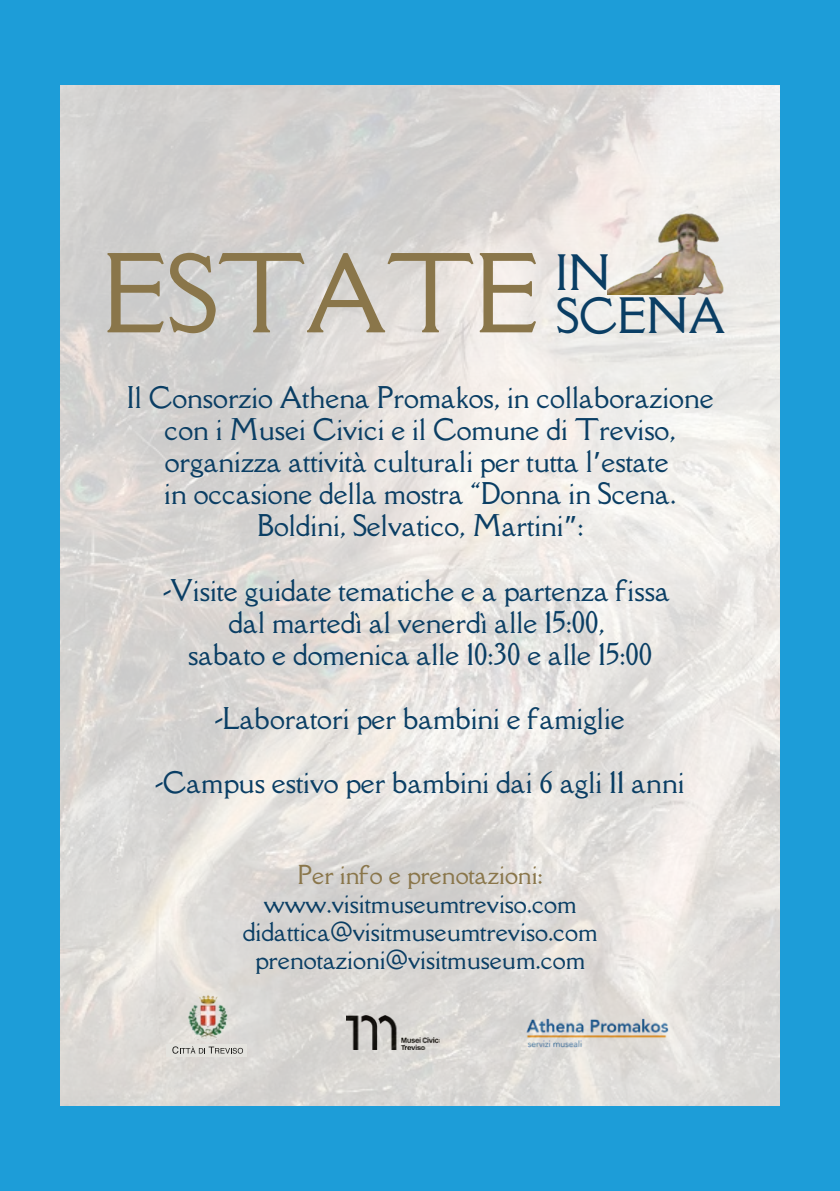
<style>
.page{position:relative;width:840px;height:1191px;background:#fff}
.page>*{position:absolute;margin:0;border:0;box-sizing:border-box;transform-origin:0 0}
.t1{font:99.2px "Della Respira";color:#8a764a}
.t2{font:44.6px "Della Respira";color:#0a3e64}
.t3{font:27.4px/32.2px "Della Respira";color:#0a3e64;text-align:center}
.t4{font:24px/28.2px "Della Respira";color:#0a3e64;text-align:center}
.t5{font:24px "Della Respira";color:#8a764a}
.s1{font-family:"Noto Sans Gurmukhi"}
</style>
<div class="page">
<div style="left:0;top:0;width:839px;height:1191px;background:#1d9dd8"></div>
<img style="left:60px;top:85px;width:719px;height:1021px">
<img style="left:606px;top:206px;width:131px;height:88px">
<div style="left:167px;top:1044px;width:80px;height:12px;background:#e4e3de"></div>
<div style="left:193px;top:1011px;width:30px;height:30px;background:#e4e3de;border-radius:50%"></div>
<svg style="left:172px;top:1046px;width:71px;height:7px"></svg>
<img style="left:187px;top:994px;width:41px;height:46px">
<h1 class="t1" style="left:102px;top:225px;width:438px">ESTATE</h1>
<h2 class="t2" style="left:555px;top:241px;width:56px">IN</h2>
<h2 class="t2" style="left:556px;top:284px;width:170px">SCENA</h2>
<p class="t3" style="left:127px;top:381px;width:588px">Il Consorzio Athena Promakos, in collaborazione con i Musei Civici e il Comune di Treviso, organizza attività culturali per tutta l<span class="s1">’</span>estate<br>in occasione della mostra “Donna in Scena.<br>Boldini, Selvatico, Martini<span class="s1">”</span>:</p>
<p class="t3" style="left:164px;top:574px;width:507px">-Visite guidate tematiche e a partenza fissa dal martedì al venerdì alle 15:00,<br>sabato e domenica alle 10:30 e alle 15:00</p>
<p class="t3" style="left:215px;top:702px;width:410px">-Laboratori per bambini e famiglie</p>
<p class="t3" style="left:156px;top:767px;width:530px">-Campus estivo per bambini dai 6 agli 11 anni</p>
<p class="t5" style="left:297px;top:858px;width:247px">Per info e prenotazioni:</p>
<p class="t4" style="left:242px;top:889px;width:356px">www.visitmuseumtreviso.com didattica@visitmuseumtreviso.com prenotazioni@visitmuseum.com</p>
</div>
